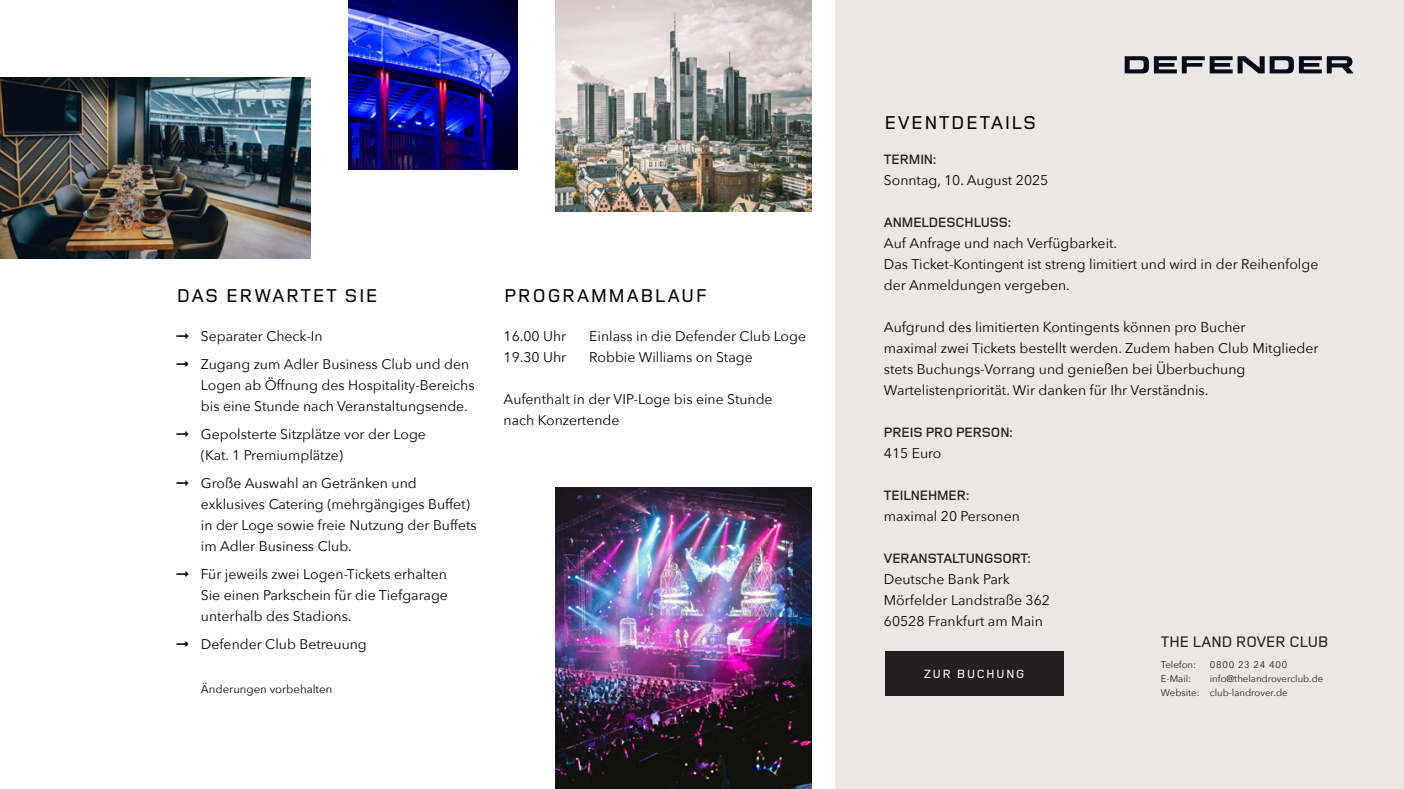
<style>
.page{position:relative;width:1404px;height:789px;background:#fff}
.page>*{position:absolute;margin:0;border:0;box-sizing:border-box;transform-origin:0 0}
.Zwischenüberschriften{font:500 19.25px "Land Rover Wide";color:#080302}
.t1{font:500 15.75px "Land Rover Web";color:#231f20}
.t2{font:14px/21px "Avenir Next";color:#080302}
.t3{font:600 14px "Land Rover Web";letter-spacing:-.005em;color:#231f20}
.t4{font:500 12.25px "Land Rover Web";letter-spacing:.15em;color:#fff}
.t5{font:11.38px "Avenir Next";color:#080302}
.t6{font:9.62px/14px "Avenir Next";color:#231f20}
.t7{font:9.62px "Avenir Next";letter-spacing:.07em;color:#231f20}
</style>
<div class="page">
<div style="left:836px;top:0;width:568px;height:789px;background:#eae8e4"></div>
<div style="left:885px;top:651px;width:178px;height:45px;background:#231f20"></div>
<img style="left:348px;top:0;width:169px;height:169px">
<img style="left:556px;top:0;width:256px;height:212px">
<img style="left:556px;top:488px;width:256px;height:301px">
<img style="left:0;top:77px;width:310px;height:181px">
<svg style="left:1125px;top:56px;width:229px;height:17px"></svg>
<p class="Zwischenüberschriften" style="left:176px;top:282px;width:204px">DAS ERWARTET SIE</p>
<p class="t2" style="left:176px;top:325px;width:148px">➞ Separater Check-In</p>
<p class="t2" style="left:201px;top:353px;width:275px;text-indent:-25px">➞ Zugang zum Adler Business Club und den<br>Logen ab Öffnung des Hospitality-Bereichs bis eine Stunde nach Veranstaltungsende.</p>
<p class="t2" style="left:201px;top:423px;width:226px;text-indent:-25px">➞ Gepolsterte Sitzplätze vor der Loge (Kat. 1 Premiumplätze)</p>
<p class="t2" style="left:201px;top:472px;width:277px;text-indent:-25px">➞ Große Auswahl an Getränken und exklusives Catering (mehrgängiges Buffet) in der Loge sowie freie Nutzung der Buffets im Adler Business Club.</p>
<p class="t2" style="left:201px;top:563px;width:248px;text-align:justify;text-indent:-25px">➞ Für jeweils zwei Logen-Tickets erhalten Sie einen Parkschein für die Tiefgarage unterhalb des Stadions.</p>
<p class="t2" style="left:176px;top:633px;width:192px">➞ Defender Club Betreuung</p>
<p class="t5" style="left:201px;top:679px;width:133px">Änderungen vorbehalten</p>
<p class="Zwischenüberschriften" style="left:504px;top:282px;width:206px">PROGRAMMABLAUF</p>
<p class="t2" style="left:504px;top:325px;width:64px">16.00 Uhr</p>
<p class="t2" style="left:589px;top:325px;width:218px">Einlass in die Defender Club Loge</p>
<p class="t2" style="left:504px;top:346px;width:64px">19.30 Uhr</p>
<p class="t2" style="left:589px;top:346px;width:165px">Robbie Williams on Stage</p>
<p class="t2" style="left:504px;top:388px;width:271px">Aufenthalt in der VIP-Loge bis eine Stunde nach Konzertende</p>
<p class="Zwischenüberschriften" style="left:884px;top:109px;width:155px">EVENTDETAILS</p>
<p class="t3" style="left:884px;top:149px;width:54px">TERMIN:</p>
<p class="t2" style="left:884px;top:169px;width:166px">Sonntag, 10. August 2025</p>
<p class="t3" style="left:884px;top:212px;width:129px">ANMELDESCHLUSS:</p>
<p class="t2" style="left:884px;top:232px;width:436px">Auf Anfrage und nach Verfügbarkeit.<br>Das Ticket-Kontingent ist streng limitiert und wird in der Reihenfolge der Anmeldungen vergeben.</p>
<p class="t2" style="left:884px;top:316px;width:436px">Aufgrund des limitierten Kontingents können pro Bucher<br>maximal zwei Tickets bestellt werden. Zudem haben Club Mitglieder stets Buchungs-Vorrang und genießen bei Überbuchung Wartelistenpriorität. Wir danken für Ihr Verständnis.</p>
<p class="t3" style="left:884px;top:422px;width:130px">PREIS PRO PERSON:</p>
<p class="t2" style="left:884px;top:442px;width:59px">415 Euro</p>
<p class="t3" style="left:884px;top:485px;width:87px">TEILNEHMER:</p>
<p class="t2" style="left:884px;top:505px;width:137px">maximal 20 Personen</p>
<p class="t3" style="left:884px;top:548px;width:148px">VERANSTALTUNGSORT:</p>
<p class="t2" style="left:884px;top:568px;width:168px">Deutsche Bank Park<br>Mörfelder Landstraße 362</p>
<p class="t2" style="left:884px;top:610px;width:160px">60528 Frankfurt am Main</p>
<p class="t1" style="left:1161px;top:631px;width:169px">THE LAND ROVER CLUB</p>
<p class="t6" style="left:1161px;top:657px;width:37px">Telefon:</p>
<p class="t7" style="left:1210px;top:656px;width:79px">0800 23 24 400</p>
<p class="t6" style="left:1161px;top:671px;width:32px">E-Mail:</p>
<p class="t4" style="left:924px;top:665px;width:102px">ZUR BUCHUNG</p>
<p class="t6" style="left:1161px;top:671px;width:164px;text-indent:49px">info@thelandroverclub.de<br>Website: club-landrover.de</p>
</div>
